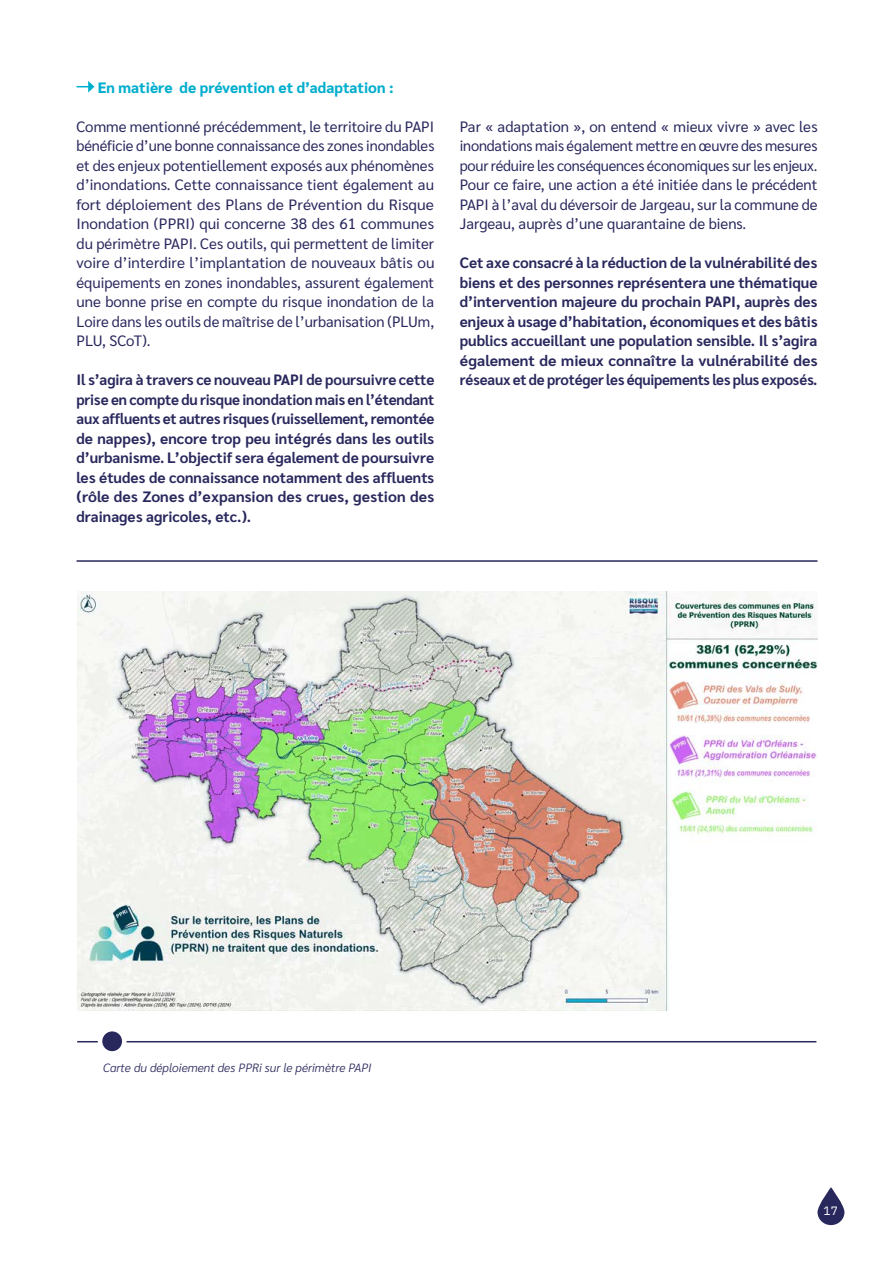
<style>
.page{position:relative;width:893px;height:1263px;background:#fff}
.page>*{position:absolute;margin:0;border:0;box-sizing:border-box;transform-origin:0 0}
.t1{font:15px/19.5px "Sarabun";color:#29285d;text-align:justify}
.t2{font:700 15px/19.5px "Sarabun";color:#29285d;text-align:justify}
.t3{font:800 15px "Sarabun";color:#00aece}
.t4{font:italic 300 12px "Sarabun";color:#29285d}
.t5{font:12px "IBM Plex Sans";color:#fff}
</style>
<div class="page">
<svg style="left:77px;top:81px;width:17px;height:12px"></svg>
<img style="left:77px;top:592px;width:740px;height:418px">
<hr style="left:77px;top:1041px;width:739px;height:1px;background:#29285d">
<hr style="left:77px;top:560px;width:740px;height:2px;background:#29285d">
<svg style="left:100px;top:1029px;width:24px;height:24px"></svg>
<div style="left:98px;top:1027px;width:29px;height:29px;border:4px solid #fff;border-radius:50%"></div>
<svg style="left:817px;top:1187px;width:27px;height:38px"></svg>
<p class="t3" style="left:98px;top:79px;width:297px">En matière de prévention et d’adaptation :</p>
<p class="t1" style="left:77px;top:117px;width:359px">Comme mentionné précédemment, le territoire du PAPI bénéficie d’une bonne connaissance des zones inondables et des enjeux potentiellement exposés aux phénomènes d’inondations. Cette connaissance tient également au fort déploiement des Plans de Prévention du Risque Inondation (PPRI) qui concerne 38 des 61 communes du périmètre PAPI. Ces outils, qui permettent de limiter voire d’interdire l’implantation de nouveaux bâtis ou équipements en zones inondables, assurent également une bonne prise en compte du risque inondation de la Loire dans les outils de maîtrise de l’urbanisation (PLUm, PLU, SCoT).</p>
<p class="t2" style="left:77px;top:370px;width:359px">Il s’agira à travers ce nouveau PAPI de poursuivre cette prise en compte du risque inondation mais en l’étendant aux affluents et autres risques (ruissellement, remontée de nappes), encore trop peu intégrés dans les outils d’urbanisme. L’objectif sera également de poursuivre les études de connaissance notamment des affluents (rôle des Zones d’expansion des crues, gestion des drainages agricoles, etc.).</p>
<p class="t1" style="left:460px;top:117px;width:359px">Par « adaptation », on entend « mieux vivre » avec les inondations mais également mettre en œuvre des mesures pour réduire les conséquences économiques sur les enjeux.<br>Pour ce faire, une action a été initiée dans le précédent PAPI à l’aval du déversoir de Jargeau, sur la commune de Jargeau, auprès d’une quarantaine de biens.</p>
<p class="t2" style="left:460px;top:253px;width:359px">Cet axe consacré à la réduction de la vulnérabilité des biens et des personnes représentera une thématique d’intervention majeure du prochain PAPI, auprès des enjeux à usage d’habitation, économiques et des bâtis publics accueillant une population sensible. Il s’agira également de mieux connaître la vulnérabilité des réseaux et de protéger les équipements les plus exposés.</p>
<p class="t4" style="left:103px;top:1060px;width:270px">Carte du déploiement des PPRi sur le périmètre PAPI</p>
<p class="t5" style="left:823px;top:1201px;width:16px">17</p>
</div>
